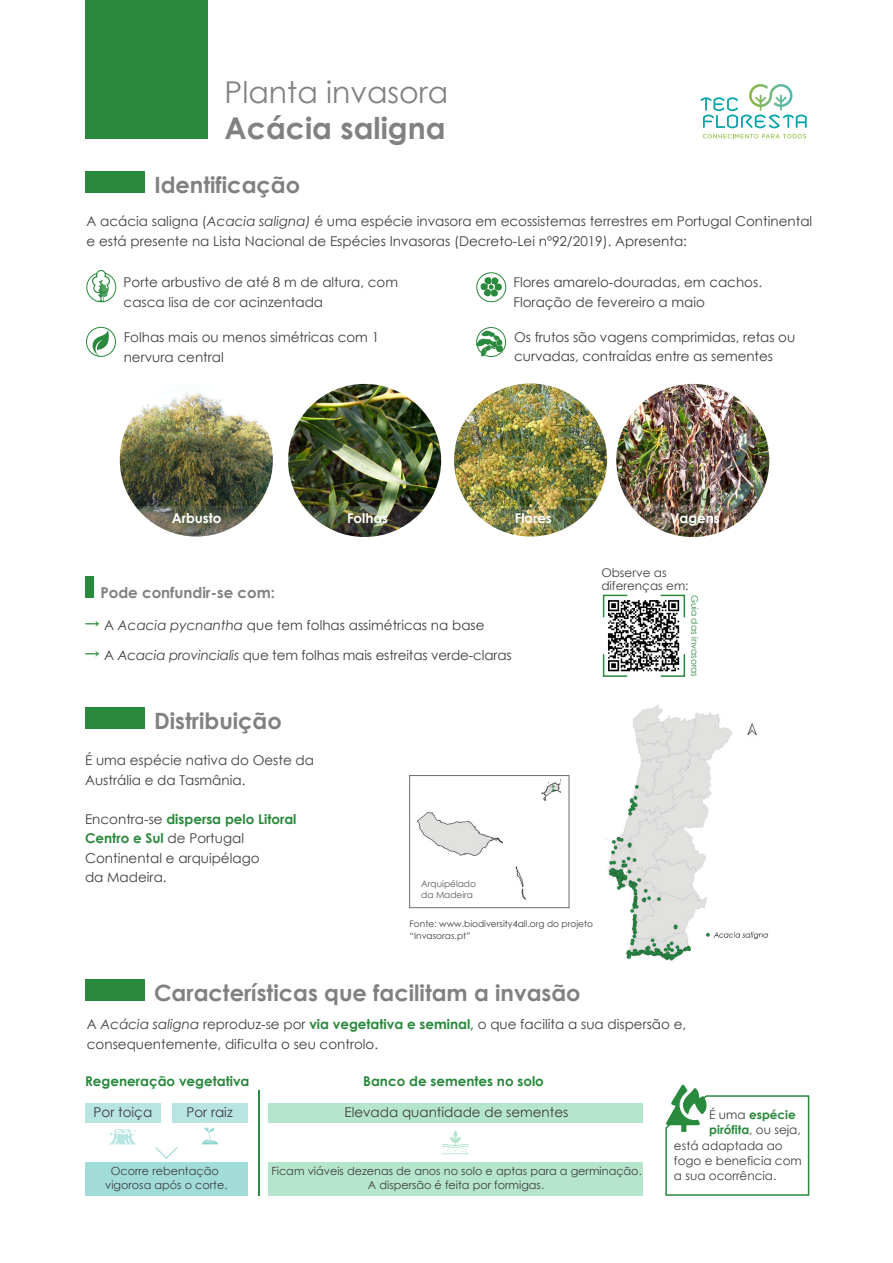
<style>
.page{position:relative;width:893px;height:1263px;background:#fff}
.page>*{position:absolute;margin:0;border:0;box-sizing:border-box;transform-origin:0 0}
.t1{font:30px "Century Gothic";color:#808180}
.t2{font:700 30px "Century Gothic";color:#808180}
.t3{font:700 22.5px "Century Gothic";color:#808180}
.t4{font:700 15px "Century Gothic";color:#808180}
.t5{font:13.5px/19.5px "Century Gothic";color:#3e3e3f}
.t6{font:700 13.5px "Century Gothic";color:#29893c}
.t7{font:700 13.5px "Century Gothic";letter-spacing:-.005em;color:#fff}
.t8{font:12px/13.5px "Century Gothic";color:#3e3e3f}
.t9{font:700 12px "Century Gothic";color:#29893c}
.t10{font:11.25px/13.5px "Century Gothic";color:#3e3e3f;text-align:center}
.t11{font:9px/12px "Century Gothic";color:#3e3e3f}
.t12{font:9px/10.8px "Century Gothic";color:#57585a}
.t13{font:9px "Century Gothic";color:#29893c}
.s1{font-style:italic}
.s2{font-family:"Microsoft Ya Hei UI";font-size:15px;color:#29893c}
.s3{font-weight:700;color:#29893c}
.s4{font-weight:400;color:#3e3e3f}
</style>
<div class="page">
<img style="left:608px;top:600px;width:72px;height:72px">
<img style="left:454px;top:383px;width:153px;height:153px;border-radius:77px">
<img style="left:120px;top:383px;width:153px;height:153px;border-radius:77px">
<img style="left:288px;top:384px;width:153px;height:153px;border-radius:77px">
<img style="left:616px;top:384px;width:153px;height:153px;border-radius:77px">
<img style="left:416px;top:779px;width:145px;height:121px">
<div style="left:409px;top:775px;width:160px;height:133px;border:1px solid #6c6d70"></div>
<div style="left:85px;top:0;width:123px;height:138px;background:#29893c"></div>
<div style="left:85px;top:171px;width:60px;height:22px;background:#29893c"></div>
<div style="left:85px;top:576px;width:9px;height:21px;background:#29893c"></div>
<svg style="left:703px;top:134px;width:103px;height:4px"></svg>
<svg style="left:700px;top:84px;width:107px;height:44px"></svg>
<div style="left:85px;top:707px;width:60px;height:22px;background:#29893c"></div>
<div style="left:85px;top:979px;width:60px;height:21px;background:#29893c"></div>
<svg style="left:87px;top:273px;width:29px;height:29px"></svg>
<div style="left:86px;top:272px;width:30px;height:30px;border:1px solid #29893c;border-radius:50%"></div>
<svg style="left:92px;top:270px;width:18px;height:32px"></svg>
<svg style="left:86px;top:327px;width:30px;height:29px"></svg>
<div style="left:86px;top:327px;width:30px;height:30px;border:1px solid #29893c;border-radius:50%"></div>
<svg style="left:92px;top:331px;width:17px;height:25px"></svg>
<svg style="left:477px;top:273px;width:29px;height:29px"></svg>
<div style="left:476px;top:272px;width:30px;height:30px;border:1px solid #29893c;border-radius:50%"></div>
<svg style="left:481px;top:277px;width:22px;height:20px"></svg>
<svg style="left:477px;top:327px;width:29px;height:30px"></svg>
<div style="left:476px;top:327px;width:30px;height:30px;border:1px solid #29893c;border-radius:50%"></div>
<svg style="left:476px;top:331px;width:27px;height:26px"></svg>
<img style="left:135px;top:506px;width:620px;height:27px">
<svg style="left:602px;top:594px;width:26px;height:24px"></svg>
<svg style="left:660px;top:594px;width:26px;height:24px"></svg>
<svg style="left:660px;top:653px;width:26px;height:24px"></svg>
<svg style="left:602px;top:653px;width:26px;height:24px"></svg>
<img style="left:607px;top:705px;width:161px;height:256px">
<svg style="left:665px;top:1084px;width:145px;height:112px"></svg>
<div style="left:268px;top:1104px;width:375px;height:19px;background:#b5e5cd"></div>
<div style="left:85px;top:1162px;width:163px;height:33px;background:#a1dcd8"></div>
<div style="left:85px;top:1103px;width:75px;height:20px;background:#b8e4e1"></div>
<div style="left:172px;top:1103px;width:76px;height:20px;background:#b8e4e1"></div>
<div style="left:268px;top:1162px;width:375px;height:33px;background:#b5e5cd"></div>
<hr style="left:258px;top:1091px;width:1px;height:105px;background:#29893c">
<svg style="left:109px;top:1129px;width:27px;height:15px"></svg>
<svg style="left:202px;top:1127px;width:17px;height:17px"></svg>
<svg style="left:156px;top:1147px;width:21px;height:12px"></svg>
<svg style="left:442px;top:1130px;width:27px;height:24px"></svg>
<h1 class="t1" style="left:225px;top:71px;width:225px">Planta invasora</h1>
<h1 class="t2" style="left:225px;top:105px;width:222px">Acácia saligna</h1>
<h2 class="t3" style="left:154px;top:167px;width:147px">Identificação</h2>
<p class="t5" style="left:87px;top:211px;width:727px">A acácia saligna (<span class="s1">Acacia saligna)</span> é uma espécie invasora em ecossistemas terrestres em Portugal Continental e está presente na Lista Nacional de Espécies Invasoras (Decreto-Lei nº92/2019). Apresenta:</p>
<p class="t5" style="left:124px;top:272px;width:276px">Porte arbustivo de até 8 m de altura, com casca lisa de cor acinzentada</p>
<p class="t5" style="left:513px;top:272px;width:250px">Flores amarelo-douradas, em cachos.<br>Floração de fevereiro a maio</p>
<p class="t5" style="left:514px;top:327px;width:283px">Os frutos são vagens comprimidas, retas ou curvadas, contraídas entre as sementes</p>
<p class="t5" style="left:124px;top:327px;width:257px">Folhas mais ou menos simétricas com 1 nervura central</p>
<p class="t7" style="left:172px;top:508px;width:51px">Arbusto</p>
<p class="t7" style="left:347px;top:508px;width:42px">Folhas</p>
<p class="t7" style="left:515px;top:508px;width:38px">Flores</p>
<p class="t7" style="left:670px;top:508px;width:51px">Vagens</p>
<p class="t4" style="left:100px;top:581px;width:176px">Pode confundir-se com:</p>
<p class="t5" style="left:85px;top:615px;width:401px"><span class="s2">→</span> A <span class="s1">Acacia pycnantha</span> que tem folhas assimétricas na base</p>
<p class="t5" style="left:85px;top:645px;width:428px"><span class="s2">→</span> A <span class="s1">Acacia provincialis</span> que tem folhas mais estreitas verde-claras</p>
<p class="t8" style="left:601px;top:565px;width:89px">Observe as diferenças em:</p>
<p class="t13" style="left:701px;top:595px;width:84px;rotate:90deg">Guia das invasoras</p>
<h2 class="t3" style="left:154px;top:704px;width:129px">Distribuição</h2>
<p class="t5" style="left:85px;top:750px;width:231px">É uma espécie nativa do Oeste da<br>Austrália e da Tasmânia.</p>
<p class="t5" style="left:85px;top:809px;width:213px">Encontra-se <span class="s3">dispersa pelo Litoral<br>Centro e Sul</span> de Portugal<br>Continental e arquipélago<br>da Madeira.</p>
<p class="t12" style="left:421px;top:879px;width:56px">Arquipélado da Madeira</p>
<p class="t11" style="left:410px;top:918px;width:185px">Fonte: www.biodiversity4all.org do projeto “Invasoras.pt”</p>
<h2 class="t3" style="left:154px;top:975px;width:428px">Características que facilitam a invasão</h2>
<p class="t5" style="left:87px;top:1014px;width:601px">A <span class="s1">Acácia saligna</span> reproduz-se por <span class="s3">via vegetativa e seminal,</span> o que facilita a sua dispersão e, consequentemente, dificulta o seu controlo.</p>
<p class="t6" style="left:85px;top:1071px;width:166px">Regeneração vegetativa</p>
<p class="t6" style="left:363px;top:1071px;width:182px">Banco de sementes no solo</p>
<p class="t5" style="left:94px;top:1102px;width:60px">Por toiça</p>
<p class="t5" style="left:186px;top:1102px;width:48px">Por raiz</p>
<p class="t5" style="left:344px;top:1102px;width:226px">Elevada quantidade de sementes</p>
<p class="t10" style="left:105px;top:1164px;width:124px">Ocorre rebentação vigorosa após o corte.</p>
<p class="t10" style="left:271px;top:1163px;width:372px;line-height:15px">Ficam viáveis dezenas de anos no solo e aptas para a germinação.<br>A dispersão é feita por formigas.</p>
<p class="t9" style="left:709px;top:1106px;width:88px"><span class="s4">É uma</span> espécie</p>
<p class="t9" style="left:709px;top:1121px;width:93px">pirófita<span class="s4">, ou seja,</span></p>
<p class="t8" style="left:674px;top:1139px;width:110px">está adaptada ao</p>
<p class="t8" style="left:674px;top:1154px;width:129px">fogo e beneficia com</p>
<p class="t8" style="left:674px;top:1169px;width:104px">a sua ocorrência.</p>
</div>
